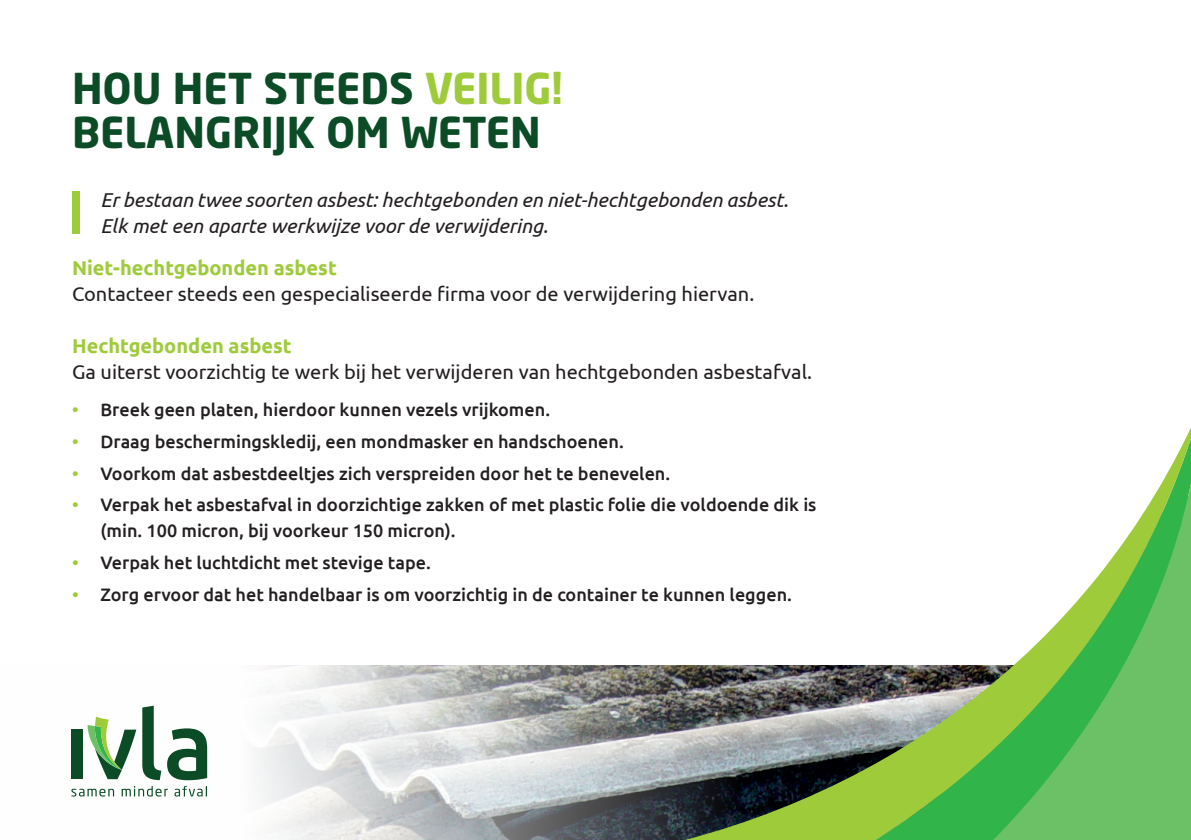
<style>
.page{position:relative;width:1191px;height:840px;background:#fff}
.page>*{position:absolute;margin:0;border:0;box-sizing:border-box;transform-origin:0 0}
.t1{font:700 42px/44.2px "Neo Sans W1 G";color:#0b4c26}
.t2{font:20px "Ubuntu";color:#231f20}
.t3{font:italic 20px/26px "Ubuntu";color:#231f20}
.t4{font:700 20px "Ubuntu";color:#9ecb3a}
.t5{font:500 18px/26px "Ubuntu";color:#231f20}
.s1{color:#9ecb3a}
</style>
<div class="page">
<img style="left:71px;top:665px;width:334px;height:174px">
<svg style="left:405px;top:427px;width:786px;height:412px"></svg>
<div style="left:72px;top:190px;width:7px;height:43px;background:#9ecb3a"></div>
<div style="left:71px;top:729px;width:12px;height:49px;background:#0b4c26"></div>
<svg style="left:142px;top:705px;width:19px;height:74px"></svg>
<svg style="left:167px;top:728px;width:40px;height:51px"></svg>
<svg style="left:71px;top:788px;width:43px;height:8px"></svg>
<svg style="left:122px;top:785px;width:46px;height:11px"></svg>
<svg style="left:174px;top:785px;width:33px;height:11px"></svg>
<svg style="left:88px;top:716px;width:48px;height:62px"></svg>
<h1 class="t1" style="left:72px;top:66px;width:492px">HOU HET STEEDS <span class="s1">VEILIG!<br></span>BELANGRIJK OM WETEN</h1>
<p class="t3" style="left:100px;top:186px;width:689px">Er bestaan twee soorten asbest: hechtgebonden en niet-hechtgebonden asbest.<br>Elk met een aparte werkwijze voor de verwijdering.</p>
<p class="t4" style="left:72px;top:255px;width:266px">Niet-hechtgebonden asbest</p>
<p class="t2" style="left:72px;top:281px;width:684px">Contacteer steeds een gespecialiseerde firma voor de verwijdering hiervan.</p>
<p class="t4" style="left:72px;top:333px;width:221px">Hechtgebonden asbest</p>
<p class="t2" style="left:72px;top:359px;width:741px">Ga uiterst voorzichtig te werk bij het verwijderen van hechtgebonden asbestafval.</p>
<p class="t5" style="left:72px;top:396px;width:479px"><span class="s1">•</span> Breek geen platen, hierdoor kunnen vezels vrijkomen.</p>
<p class="t5" style="left:72px;top:427px;width:553px"><span class="s1">•</span> Draag beschermingskledij, een mondmasker en handschoenen.</p>
<p class="t5" style="left:72px;top:459px;width:600px"><span class="s1">•</span> Voorkom dat asbestdeeltjes zich verspreiden door het te benevelen.</p>
<p class="t5" style="left:100px;top:491px;width:717px;text-indent:-28px"><span class="s1">•</span> Verpak het asbestafval in doorzichtige zakken of met plastic folie die voldoende dik is (min. 100 micron, bij voorkeur 150 micron).</p>
<p class="t5" style="left:72px;top:548px;width:360px"><span class="s1">•</span> Verpak het luchtdicht met stevige tape.</p>
<p class="t5" style="left:72px;top:580px;width:721px"><span class="s1">•</span> Zorg ervoor dat het handelbaar is om voorzichtig in de container te kunnen leggen.</p>
</div>
